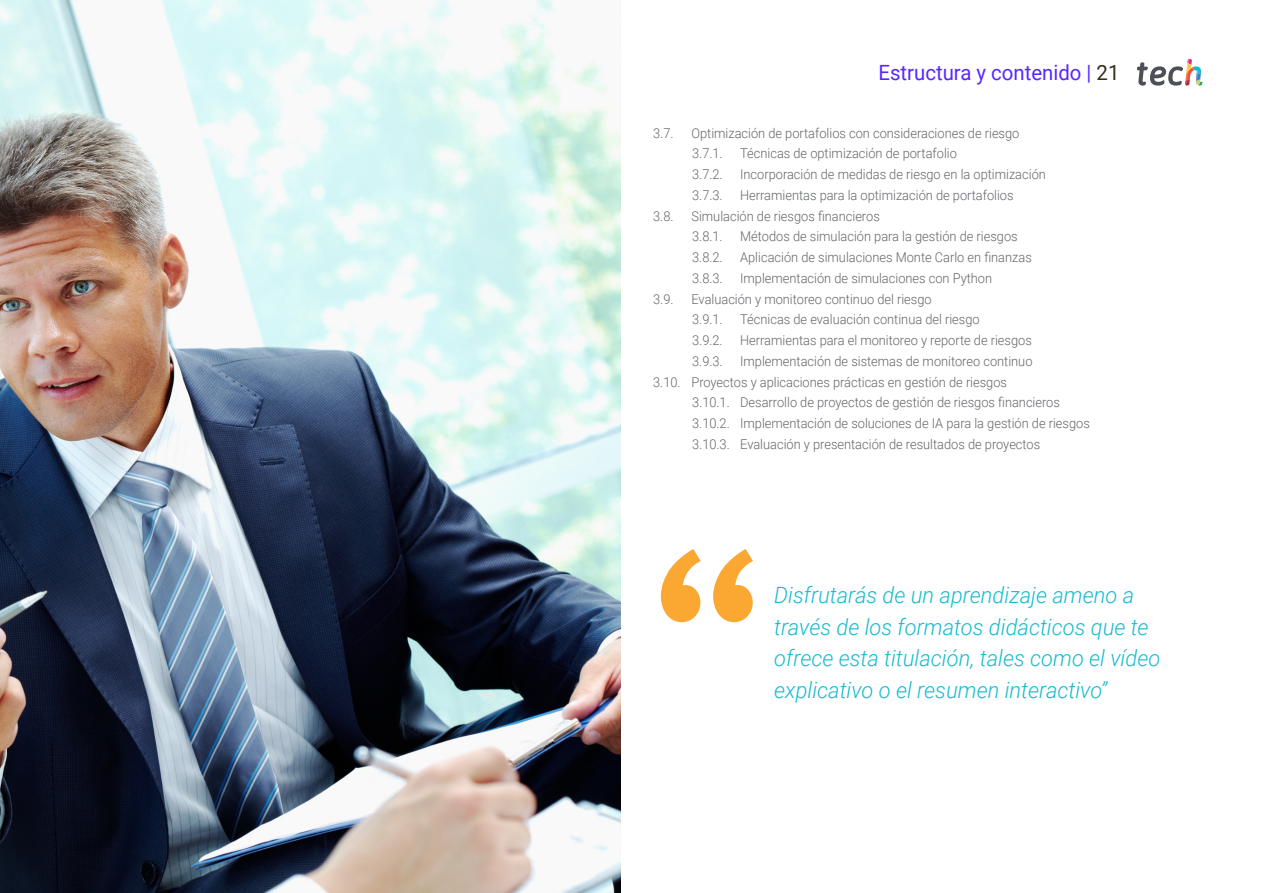
<style>
.page{position:relative;width:1263px;height:893px;background:#fff}
.page>*{position:absolute;margin:0;border:0;box-sizing:border-box;transform-origin:0 0}
.Destacados_Internos{font:italic 300 22.5px/31.5px "Roboto";color:#17bbcf}
.t1{font:21px "Roboto";color:#5927ff}
.Temario_Lvl_2{font:300 13.5px "Roboto";color:#63656a;scale:.95 1}
.Temario_Lvl_1{font:300 13.5px "Roboto";color:#63656a;scale:.95 1}
.s1{color:#342d1f}
</style>
<div class="page">
<img style="left:0;top:0;width:621px;height:893px">
<svg style="left:661px;top:549px;width:92px;height:73px"></svg>
<svg style="left:1137px;top:59px;width:65px;height:27px"></svg>
<h2 class="t1" style="left:878px;top:57px;width:242px">Estructura y contenido | <span class="s1">21</span></h2>
<p class="Temario_Lvl_1" style="left:653px;top:123px;width:23px">3.7.</p>
<p class="Temario_Lvl_1" style="left:691px;top:123px;width:347px">Optimización de portafolios con consideraciones de riesgo</p>
<p class="Temario_Lvl_2" style="left:692px;top:144px;width:34px">3.7.1.</p>
<p class="Temario_Lvl_2" style="left:740px;top:144px;width:230px">Técnicas de optimización de portafolio</p>
<p class="Temario_Lvl_2" style="left:692px;top:165px;width:34px">3.7.2.</p>
<p class="Temario_Lvl_2" style="left:740px;top:165px;width:323px">Incorporación de medidas de riesgo en la optimización</p>
<p class="Temario_Lvl_2" style="left:692px;top:186px;width:34px">3.7.3.</p>
<p class="Temario_Lvl_2" style="left:740px;top:186px;width:289px">Herramientas para la optimización de portafolios</p>
<p class="Temario_Lvl_1" style="left:653px;top:206px;width:23px">3.8.</p>
<p class="Temario_Lvl_1" style="left:691px;top:206px;width:200px">Simulación de riesgos financieros</p>
<p class="Temario_Lvl_2" style="left:692px;top:227px;width:34px">3.8.1.</p>
<p class="Temario_Lvl_2" style="left:740px;top:227px;width:294px">Métodos de simulación para la gestión de riesgos</p>
<p class="Temario_Lvl_2" style="left:692px;top:248px;width:34px">3.8.2.</p>
<p class="Temario_Lvl_2" style="left:740px;top:248px;width:308px">Aplicación de simulaciones Monte Carlo en finanzas</p>
<p class="Temario_Lvl_2" style="left:692px;top:269px;width:34px">3.8.3.</p>
<p class="Temario_Lvl_2" style="left:740px;top:269px;width:267px">Implementación de simulaciones con Python</p>
<p class="Temario_Lvl_1" style="left:653px;top:289px;width:23px">3.9.</p>
<p class="Temario_Lvl_1" style="left:691px;top:289px;width:254px">Evaluación y monitoreo continuo del riesgo</p>
<p class="Temario_Lvl_2" style="left:692px;top:310px;width:34px">3.9.1.</p>
<p class="Temario_Lvl_2" style="left:740px;top:310px;width:254px">Técnicas de evaluación continua del riesgo</p>
<p class="Temario_Lvl_2" style="left:692px;top:331px;width:34px">3.9.2.</p>
<p class="Temario_Lvl_2" style="left:740px;top:331px;width:309px">Herramientas para el monitoreo y reporte de riesgos</p>
<p class="Temario_Lvl_2" style="left:692px;top:352px;width:34px">3.9.3.</p>
<p class="Temario_Lvl_2" style="left:740px;top:352px;width:309px">Implementación de sistemas de monitoreo continuo</p>
<p class="Temario_Lvl_1" style="left:653px;top:372px;width:374px">3.10. Proyectos y aplicaciones prácticas en gestión de riesgos</p>
<p class="Temario_Lvl_2" style="left:692px;top:393px;width:389px">3.10.1. Desarrollo de proyectos de gestión de riesgos financieros</p>
<p class="Temario_Lvl_2" style="left:692px;top:414px;width:420px">3.10.2. Implementación de soluciones de IA para la gestión de riesgos</p>
<p class="Temario_Lvl_2" style="left:692px;top:435px;width:368px">3.10.3. Evaluación y presentación de resultados de proyectos</p>
<p class="Destacados_Internos" style="left:774px;top:579px;width:388px">Disfrutarás de un aprendizaje ameno a través de los formatos didácticos que te ofrece esta titulación, tales como el vídeo explicativo o el resumen interactivo”</p>
</div>
